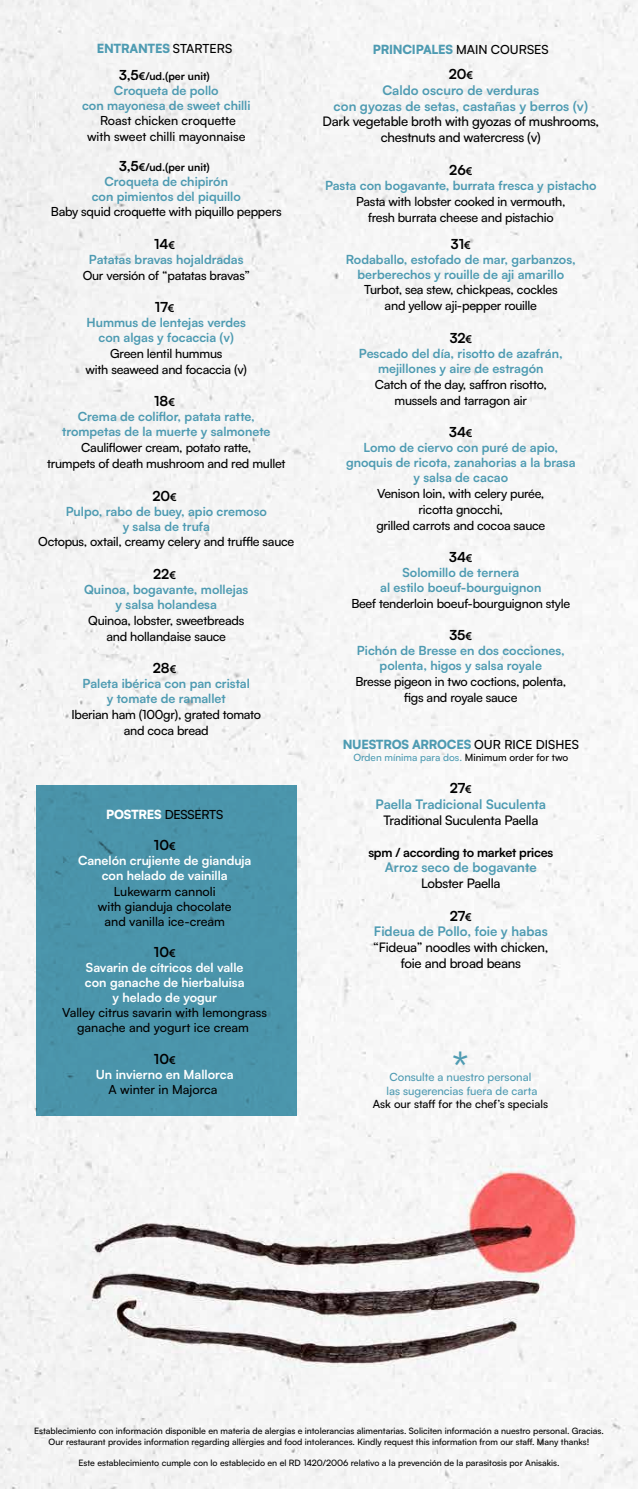
<style>
.page{position:relative;width:638px;height:1489px;background:#fff}
.page>*{position:absolute;margin:0;border:0;box-sizing:border-box;transform-origin:0 0}
.t1{font:500 40px "Satoshi";color:#4e9bb2}
.t2{font:700 13.75px "Satoshi";color:#000}
.t3{font:500 13.12px/15.9px "Satoshi";letter-spacing:-.02em;color:#000;text-align:center}
.t4{font:700 13.12px/15.8px "Satoshi";color:#4e9bb2;text-align:center}
.t5{font:700 12.5px/15px "Satoshi";color:#4e9bb2;text-align:center}
.t6{font:500 12.5px/15.9px "Satoshi";letter-spacing:-.02em;color:#000;text-align:center}
.t7{font:500 12.5px/15px "Satoshi";color:#000;text-align:center}
.t8{font:700 12.5px/15px "Satoshi";color:#fff;text-align:center}
.t9{font:900 12.5px "Satoshi";letter-spacing:-.02em;color:#4e9bb2}
.t10{font:700 12.5px "Satoshi";letter-spacing:-.02em;color:#000}
.t11{font:500 11.25px "Satoshi";color:#4e9bb2}
.t12{font:500 11.25px "Satoshi";color:#000}
.t13{font:700 10.62px "Satoshi";color:#000}
.t14{font:500 10px "Satoshi";color:#4e9bb2}
.t15{font:500 8.75px/10.5px "Satoshi";color:#000;text-align:center}
.s1{font-weight:500;color:#000}
.s2{font-size:13.75px}
.s3{font-size:10.62px}
.s4{font-weight:900;color:#fff}
.s5{color:#000}
</style>
<div class="page">
<div style="left:0;top:0;width:638px;height:1488px;background:#f5f5f5"></div>
<div style="left:36px;top:785px;width:261px;height:330px;background:#4a94ab"></div>
<p class="t9" style="left:97px;top:39px;width:137px">ENTRANTES <span class="s1">STARTERS</span></p>
<p class="t13" style="left:119px;top:69px;width:92px"><span class="s2">3,5</span>€/ud.(per unit)</p>
<p class="t5" style="left:82px;top:83px;width:170px">Croqueta de pollo<br>con mayonesa de sweet chilli</p>
<p class="t7" style="left:87px;top:112px;width:160px;line-height:15.9px">Roast chicken croquette with sweet chilli mayonnaise</p>
<p class="t13" style="left:119px;top:159px;width:92px"><span class="s2">3,5</span>€/ud.(per unit)</p>
<p class="t5" style="left:92px;top:173px;width:151px">Croqueta de chipirón<br>con pimientos del piquillo</p>
<p class="t6" style="left:51px;top:203px;width:232px">Baby squid croquette with piquillo peppers</p>
<p class="t2" style="left:154px;top:234px;width:22px">14<span class="s3">€</span></p>
<p class="t5" style="left:89px;top:251px;width:156px">Patatas bravas hojaldradas</p>
<p class="t6" style="left:83px;top:267px;width:169px">Our versión of “patatas bravas”</p>
<p class="t2" style="left:155px;top:297px;width:21px">17<span class="s3">€</span></p>
<p class="t5" style="left:87px;top:314px;width:161px">Hummus de lentejas verdes con algas y focaccia (v)</p>
<p class="t6" style="left:86px;top:345px;width:163px">Green lentil hummus<br>with seaweed and focaccia (v)</p>
<p class="t2" style="left:154px;top:391px;width:22px">18<span class="s3">€</span></p>
<p class="t5" style="left:62px;top:408px;width:210px">Crema de coliflor, patata ratte, trompetas de la muerte y salmonete</p>
<p class="t6" style="left:47px;top:439px;width:240px">Cauliflower cream, potato ratte,<br>trumpets of death mushroom and red mullet</p>
<p class="t2" style="left:152px;top:485px;width:26px">20<span class="s3">€</span></p>
<p class="t5" style="left:66px;top:502px;width:203px">Pulpo, rabo de buey, apio cremoso y salsa de trufa</p>
<p class="t6" style="left:38px;top:533px;width:257px">Octopus, oxtail, creamy celery and truffle sauce</p>
<p class="t2" style="left:153px;top:564px;width:24px">22<span class="s3">€</span></p>
<p class="t5" style="left:84px;top:581px;width:166px">Quinoa, bogavante, mollejas y salsa holandesa</p>
<p class="t6" style="left:88px;top:611px;width:157px">Quinoa, lobster, sweetbreads and hollandaise sauce</p>
<p class="t2" style="left:153px;top:658px;width:25px">28<span class="s3">€</span></p>
<p class="t5" style="left:83px;top:675px;width:169px">Paleta ibérica con pan cristal y tomate de ramallet</p>
<p class="t6" style="left:71px;top:705px;width:191px">Iberian ham (100gr), grated tomato and coca bread</p>
<p class="t6" style="left:106px;top:805px;width:119px"><span class="s4">POSTRES</span> DESSERTS</p>
<p class="t2" style="left:154px;top:835px;width:23px">10<span class="s3">€</span></p>
<p class="t8" style="left:78px;top:852px;width:175px">Canelón crujiente de gianduja con helado de vainilla</p>
<p class="t7" style="left:98px;top:882px;width:135px">Lukewarm cannoli<br>with gianduja chocolate and vanilla ice-cream</p>
<p class="t2" style="left:154px;top:942px;width:23px">10<span class="s3">€</span></p>
<p class="t8" style="left:85px;top:959px;width:161px">Savarin de cítricos del valle con ganache de hierbaluisa y helado de yogur</p>
<p class="t7" style="left:62px;top:1004px;width:206px">Valley citrus savarin with lemongrass ganache and yogurt ice cream</p>
<p class="t2" style="left:154px;top:1048px;width:23px">10<span class="s3">€</span></p>
<p class="t8" style="left:96px;top:1065px;width:139px">Un invierno en Mallorca</p>
<p class="t7" style="left:109px;top:1080px;width:110px">A winter in Majorca</p>
<p class="t9" style="left:373px;top:40px;width:177px">PRINCIPALES <span class="s1">MAIN COURSES</span></p>
<p class="t2" style="left:449px;top:64px;width:26px">20<span class="s3">€</span></p>
<p class="t4" style="left:334px;top:81px;width:256px">Caldo oscuro de verduras<br>con gyozas de setas, castañas y berros (v)</p>
<p class="t3" style="left:322px;top:113px;width:278px">Dark vegetable broth with gyozas of mushrooms, chestnuts and watercress (v)</p>
<p class="t2" style="left:449px;top:160px;width:25px">26<span class="s3">€</span></p>
<p class="t5" style="left:325px;top:177px;width:273px">Pasta con bogavante, burrata fresca y pistacho</p>
<p class="t6" style="left:356px;top:192px;width:211px">Pasta with lobster cooked in vermouth, fresh burrata cheese and pistachio</p>
<p class="t2" style="left:451px;top:233px;width:21px">31<span class="s3">€</span></p>
<p class="t5" style="left:346px;top:251px;width:231px">Rodaballo, estofado de mar, garbanzos, berberechos y rouille de aji amarillo</p>
<p class="t6" style="left:364px;top:281px;width:195px">Turbot, sea stew, chickpeas, cockles and yellow aji-pepper rouille</p>
<p class="t2" style="left:450px;top:328px;width:24px">32<span class="s3">€</span></p>
<p class="t5" style="left:359px;top:345px;width:205px">Pescado del día, risotto de azafrán, mejillones y aire de estragón</p>
<p class="t6" style="left:375px;top:375px;width:173px">Catch of the day, saffron risotto, mussels and tarragon air</p>
<p class="t2" style="left:449px;top:422px;width:25px">34<span class="s3">€</span></p>
<p class="t5" style="left:346px;top:439px;width:231px">Lomo de ciervo con puré de apio, gnoquis de ricota, zanahorias a la brasa y salsa de cacao</p>
<p class="t6" style="left:376px;top:484px;width:170px">Venison loin, with celery purée, ricotta gnocchi,<br>grilled carrots and cocoa sauce</p>
<p class="t2" style="left:449px;top:547px;width:25px">34<span class="s3">€</span></p>
<p class="t5" style="left:380px;top:564px;width:163px">Solomillo de ternera<br>al estilo boeuf-bourguignon</p>
<p class="t6" style="left:351px;top:595px;width:220px">Beef tenderloin boeuf-bourguignon style</p>
<p class="t2" style="left:449px;top:625px;width:24px">35<span class="s3">€</span></p>
<p class="t5" style="left:357px;top:642px;width:209px">Pichón de Bresse en dos cocciones, polenta, higos y salsa royale</p>
<p class="t6" style="left:355px;top:673px;width:212px">Bresse pigeon in two coctions, polenta, figs and royale sauce</p>
<p class="t9" style="left:343px;top:734px;width:238px">NUESTROS ARROCES <span class="s1">OUR RICE DISHES</span></p>
<p class="t14" style="left:353px;top:750px;width:216px">Orden mínima para dos. <span class="s5">Minimum order for two</span></p>
<p class="t2" style="left:450px;top:778px;width:24px">27<span class="s3">€</span></p>
<p class="t4" style="left:375px;top:795px;width:172px">Paella Tradicional Suculenta</p>
<p class="t3" style="left:383px;top:811px;width:156px">Traditional Suculenta Paella</p>
<p class="t10" style="left:368px;top:843px;width:186px">spm / according to market prices</p>
<p class="t4" style="left:385px;top:859px;width:153px">Arroz seco de bogavante</p>
<p class="t3" style="left:421px;top:875px;width:81px">Lobster Paella</p>
<p class="t2" style="left:450px;top:905px;width:24px">27<span class="s3">€</span></p>
<p class="t4" style="left:374px;top:923px;width:175px">Fideua de Pollo, foie y habas</p>
<p class="t3" style="left:373px;top:939px;width:176px">“Fideua” noodles with chicken, foie and broad beans</p>
<h1 class="t1" style="left:452px;top:1038px;width:18px">*</h1>
<p class="t11" style="left:386px;top:1082px;width:152px">las sugerencias fuera de carta</p>
<p class="t12" style="left:373px;top:1096px;width:177px">Ask our staff for the chef’s specials</p>
<p class="t11" style="left:389px;top:1069px;width:143px">Consulte a nuestro personal</p>
<p class="t15" style="left:34px;top:1424px;width:571px">Establecimiento con información disponible en materia de alergias e intolerancias alimentarias. Soliciten información a nuestro personal. Gracias.<br>Our restaurant provides information regarding allergies and food intolerances. Kindly request this information from our staff. Many thanks!</p>
<p class="t15" style="left:78px;top:1456px;width:482px">Este establecimiento cumple con lo establecido en el RD 1420/2006 relativo a la prevención de la parasitosis por Anisakis.</p>
</div>
